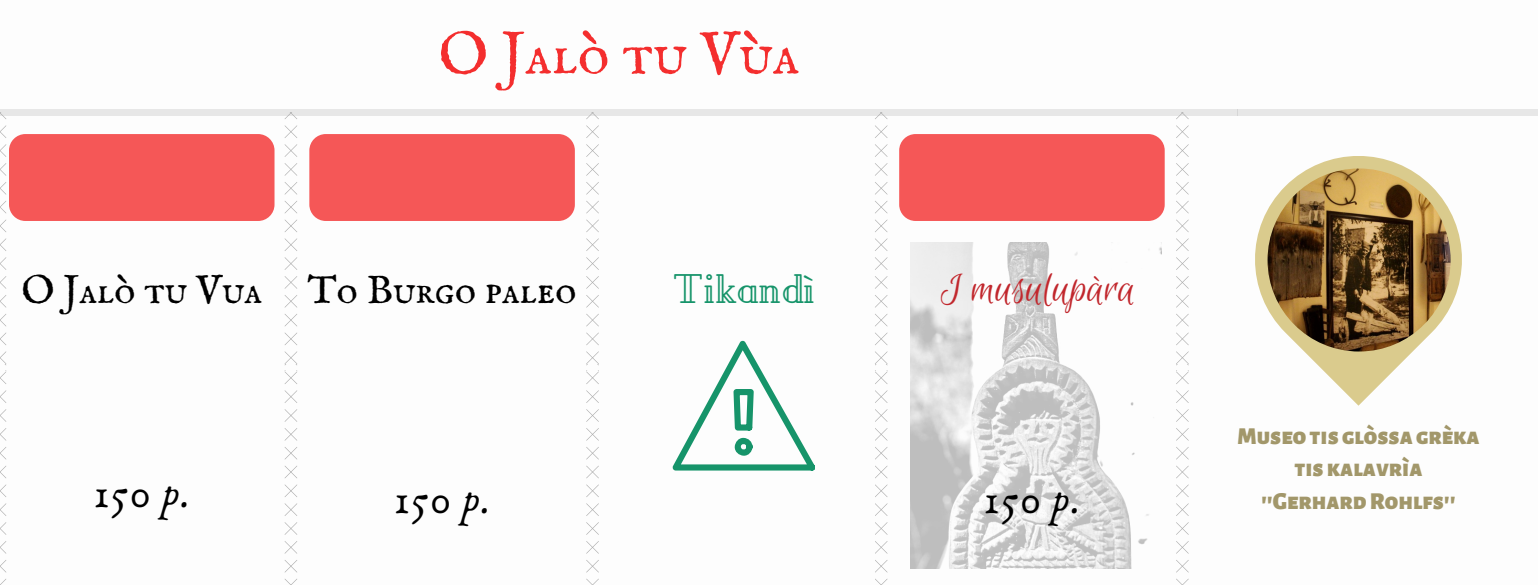
<style>
.page{position:relative;width:1538px;height:585px;background:#fff}
.page>*{position:absolute;margin:0;border:0;box-sizing:border-box;transform-origin:0 0}
.t1{font:60px "IM FELL English SC";color:#f42e2e}
.t2{font:45px "Euphoria Script";color:#c1272d}
.t3{font:41.75px "Anaktoria";color:#000}
.t4{font:40px "IM FELL English SC";color:#000}
.t5{font:40px "Pirou";color:#16946a}
.t6{font:900 23.75px "Alegreya Sans SC";color:#a2976a}
</style>
<div class="page">
<div style="left:0;top:110px;width:618px;height:6px;background:#e7e7e7"></div>
<div style="left:619px;top:110px;width:618px;height:6px;background:#e7e7e7"></div>
<div style="left:899px;top:134px;width:265px;height:87px;background:#f55757;border-radius:16px"></div>
<div style="left:309px;top:134px;width:266px;height:87px;background:#f55757;border-radius:16px"></div>
<svg style="left:284px;top:314px;width:13px;height:12px"></svg>
<svg style="left:284px;top:333px;width:13px;height:12px"></svg>
<svg style="left:284px;top:276px;width:13px;height:13px"></svg>
<svg style="left:284px;top:295px;width:13px;height:13px"></svg>
<svg style="left:284px;top:238px;width:13px;height:13px"></svg>
<svg style="left:284px;top:257px;width:13px;height:13px"></svg>
<svg style="left:284px;top:201px;width:13px;height:12px"></svg>
<svg style="left:284px;top:220px;width:13px;height:12px"></svg>
<svg style="left:284px;top:163px;width:13px;height:13px"></svg>
<svg style="left:284px;top:182px;width:13px;height:13px"></svg>
<svg style="left:284px;top:125px;width:13px;height:13px"></svg>
<svg style="left:284px;top:144px;width:13px;height:13px"></svg>
<svg style="left:284px;top:113px;width:13px;height:6px"></svg>
<svg style="left:284px;top:351px;width:13px;height:33px"></svg>
<svg style="left:285px;top:409px;width:12px;height:13px"></svg>
<svg style="left:285px;top:390px;width:12px;height:13px"></svg>
<svg style="left:285px;top:447px;width:12px;height:13px"></svg>
<svg style="left:285px;top:428px;width:12px;height:13px"></svg>
<svg style="left:285px;top:484px;width:12px;height:13px"></svg>
<svg style="left:285px;top:466px;width:12px;height:12px"></svg>
<svg style="left:285px;top:522px;width:12px;height:13px"></svg>
<svg style="left:285px;top:503px;width:12px;height:13px"></svg>
<svg style="left:285px;top:560px;width:12px;height:13px"></svg>
<svg style="left:285px;top:541px;width:12px;height:13px"></svg>
<svg style="left:285px;top:579px;width:12px;height:6px"></svg>
<svg style="left:586px;top:314px;width:12px;height:12px"></svg>
<svg style="left:586px;top:333px;width:12px;height:12px"></svg>
<svg style="left:586px;top:276px;width:12px;height:13px"></svg>
<svg style="left:586px;top:295px;width:12px;height:13px"></svg>
<svg style="left:586px;top:238px;width:12px;height:13px"></svg>
<svg style="left:586px;top:257px;width:12px;height:13px"></svg>
<svg style="left:586px;top:201px;width:12px;height:12px"></svg>
<svg style="left:586px;top:220px;width:12px;height:12px"></svg>
<svg style="left:586px;top:163px;width:12px;height:13px"></svg>
<svg style="left:586px;top:182px;width:12px;height:13px"></svg>
<svg style="left:586px;top:125px;width:12px;height:13px"></svg>
<svg style="left:586px;top:144px;width:12px;height:13px"></svg>
<svg style="left:586px;top:113px;width:12px;height:6px"></svg>
<svg style="left:586px;top:351px;width:12px;height:33px"></svg>
<svg style="left:586px;top:409px;width:12px;height:13px"></svg>
<svg style="left:586px;top:390px;width:12px;height:13px"></svg>
<svg style="left:586px;top:447px;width:12px;height:13px"></svg>
<svg style="left:586px;top:428px;width:12px;height:13px"></svg>
<svg style="left:586px;top:484px;width:12px;height:13px"></svg>
<svg style="left:586px;top:466px;width:12px;height:12px"></svg>
<svg style="left:586px;top:522px;width:12px;height:13px"></svg>
<svg style="left:586px;top:503px;width:12px;height:13px"></svg>
<svg style="left:586px;top:560px;width:12px;height:13px"></svg>
<svg style="left:586px;top:541px;width:12px;height:13px"></svg>
<svg style="left:586px;top:579px;width:12px;height:6px"></svg>
<div style="left:9px;top:134px;width:265px;height:87px;background:#f55757;border-radius:16px"></div>
<svg style="left:875px;top:314px;width:12px;height:12px"></svg>
<svg style="left:875px;top:333px;width:12px;height:12px"></svg>
<svg style="left:875px;top:276px;width:12px;height:13px"></svg>
<svg style="left:875px;top:295px;width:12px;height:13px"></svg>
<svg style="left:875px;top:238px;width:12px;height:13px"></svg>
<svg style="left:875px;top:257px;width:12px;height:13px"></svg>
<svg style="left:875px;top:201px;width:12px;height:12px"></svg>
<svg style="left:875px;top:220px;width:12px;height:12px"></svg>
<svg style="left:875px;top:163px;width:12px;height:13px"></svg>
<svg style="left:875px;top:182px;width:12px;height:13px"></svg>
<svg style="left:875px;top:125px;width:12px;height:13px"></svg>
<svg style="left:875px;top:144px;width:12px;height:13px"></svg>
<svg style="left:875px;top:113px;width:12px;height:6px"></svg>
<svg style="left:875px;top:351px;width:12px;height:33px"></svg>
<svg style="left:875px;top:409px;width:12px;height:13px"></svg>
<svg style="left:875px;top:390px;width:12px;height:13px"></svg>
<svg style="left:875px;top:447px;width:12px;height:13px"></svg>
<svg style="left:875px;top:428px;width:12px;height:13px"></svg>
<svg style="left:875px;top:484px;width:12px;height:13px"></svg>
<svg style="left:875px;top:466px;width:12px;height:12px"></svg>
<svg style="left:875px;top:522px;width:12px;height:13px"></svg>
<svg style="left:875px;top:503px;width:12px;height:13px"></svg>
<svg style="left:875px;top:560px;width:12px;height:13px"></svg>
<svg style="left:875px;top:541px;width:12px;height:13px"></svg>
<svg style="left:875px;top:579px;width:12px;height:6px"></svg>
<svg style="left:1176px;top:314px;width:12px;height:12px"></svg>
<svg style="left:1176px;top:333px;width:12px;height:12px"></svg>
<svg style="left:1176px;top:276px;width:12px;height:13px"></svg>
<svg style="left:1176px;top:295px;width:12px;height:13px"></svg>
<svg style="left:1176px;top:238px;width:12px;height:13px"></svg>
<svg style="left:1176px;top:257px;width:12px;height:13px"></svg>
<svg style="left:1176px;top:201px;width:12px;height:12px"></svg>
<svg style="left:1176px;top:220px;width:12px;height:12px"></svg>
<svg style="left:1176px;top:163px;width:12px;height:13px"></svg>
<svg style="left:1176px;top:182px;width:12px;height:13px"></svg>
<svg style="left:1176px;top:125px;width:12px;height:13px"></svg>
<svg style="left:1176px;top:144px;width:12px;height:13px"></svg>
<svg style="left:1176px;top:113px;width:12px;height:6px"></svg>
<svg style="left:1176px;top:351px;width:12px;height:33px"></svg>
<svg style="left:1176px;top:409px;width:12px;height:13px"></svg>
<svg style="left:1176px;top:390px;width:12px;height:13px"></svg>
<svg style="left:1176px;top:447px;width:12px;height:13px"></svg>
<svg style="left:1176px;top:428px;width:12px;height:13px"></svg>
<svg style="left:1176px;top:484px;width:12px;height:13px"></svg>
<svg style="left:1176px;top:466px;width:12px;height:12px"></svg>
<svg style="left:1176px;top:522px;width:12px;height:13px"></svg>
<svg style="left:1176px;top:503px;width:12px;height:13px"></svg>
<svg style="left:1176px;top:560px;width:12px;height:13px"></svg>
<svg style="left:1176px;top:541px;width:12px;height:13px"></svg>
<svg style="left:1176px;top:579px;width:12px;height:6px"></svg>
<svg style="left:672px;top:341px;width:143px;height:129px"></svg>
<img style="left:910px;top:242px;width:251px;height:327px">
<div style="left:1237px;top:110px;width:301px;height:6px;background:#e7e7e7"></div>
<svg style="left:1255px;top:156px;width:206px;height:250px"></svg>
<img style="left:1267px;top:168px;width:183px;height:183px;border-radius:50%">
<svg style="left:0;top:314px;width:6px;height:12px"></svg>
<svg style="left:0;top:333px;width:6px;height:12px"></svg>
<svg style="left:0;top:276px;width:6px;height:13px"></svg>
<svg style="left:0;top:295px;width:6px;height:13px"></svg>
<svg style="left:0;top:238px;width:6px;height:13px"></svg>
<svg style="left:0;top:257px;width:6px;height:13px"></svg>
<svg style="left:0;top:201px;width:6px;height:12px"></svg>
<svg style="left:0;top:220px;width:6px;height:12px"></svg>
<svg style="left:0;top:163px;width:6px;height:13px"></svg>
<svg style="left:0;top:182px;width:6px;height:13px"></svg>
<svg style="left:0;top:125px;width:6px;height:13px"></svg>
<svg style="left:0;top:144px;width:6px;height:13px"></svg>
<svg style="left:0;top:351px;width:6px;height:33px"></svg>
<svg style="left:0;top:409px;width:6px;height:13px"></svg>
<svg style="left:0;top:390px;width:6px;height:13px"></svg>
<svg style="left:0;top:447px;width:6px;height:13px"></svg>
<svg style="left:0;top:428px;width:6px;height:13px"></svg>
<svg style="left:0;top:484px;width:6px;height:13px"></svg>
<svg style="left:0;top:466px;width:6px;height:12px"></svg>
<svg style="left:0;top:522px;width:6px;height:13px"></svg>
<svg style="left:0;top:503px;width:6px;height:13px"></svg>
<svg style="left:0;top:560px;width:6px;height:13px"></svg>
<svg style="left:0;top:541px;width:6px;height:13px"></svg>
<p class="t1" style="left:438px;top:19px;width:362px">O Jalò tu Vùa</p>
<p class="t4" style="left:21px;top:267px;width:242px">O Jalò tu Vua</p>
<p class="t4" style="left:307px;top:267px;width:271px">To Burgo paleo</p>
<p class="t5" style="left:673px;top:265px;width:144px">Tikandì</p>
<p class="t2" style="left:940px;top:265px;width:196px">I musulupàra</p>
<p class="t6" style="left:1237px;top:425px;width:243px">Museotis glòssagrèka</p>
<p class="t6" style="left:1294px;top:457px;width:130px">tiskalavrìa</p>
<p class="t3" style="left:93px;top:468px;width:98px">150 p.</p>
<p class="t3" style="left:394px;top:474px;width:98px">150 p.</p>
<p class="t3" style="left:983px;top:474px;width:98px">150 p.</p>
<p class="t6" style="left:1261px;top:490px;width:196px">''GerhardRohlfs''</p>
</div>
